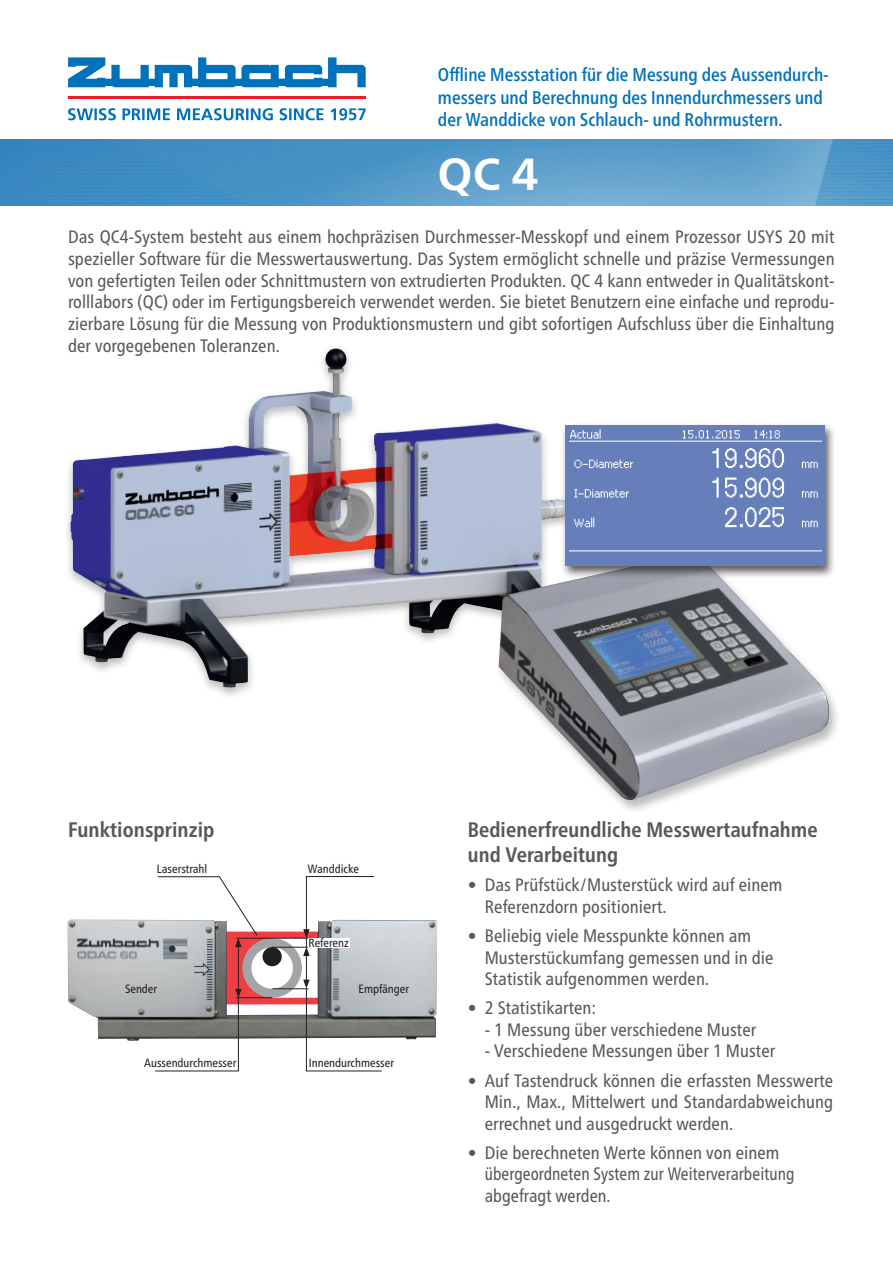
<style>
.page{position:relative;width:893px;height:1263px;background:#fff}
.page>*{position:absolute;margin:0;border:0;box-sizing:border-box;transform-origin:0 0}
.t1{font:700 45px "Frutiger Neue LTW1 G";color:#fff}
.t2{font:700 condensed 21px/25.2px "Frutiger Neue LTW1 G";letter-spacing:.005em;color:#57585a}
.t3{font:500 condensed 18.45px/22.2px "Frutiger Neue LTW1 G";color:#0072bc}
.t4{font:condensed 18px/21.6px "Frutiger Neue LTW1 G";letter-spacing:.005em;color:#57585a}
.t5{font:condensed 12px "Frutiger Neue LTW1 G";color:#231f20}
</style>
<div class="page">
<img style="left:0;top:140px;width:893px;height:66px">
<svg style="left:68px;top:108px;width:298px;height:12px"></svg>
<svg style="left:68px;top:57px;width:298px;height:30px"></svg>
<hr style="left:68px;top:96px;width:298px;height:3px;background:#ee1d23">
<img style="left:71px;top:348px;width:489px;height:340px">
<div style="left:495px;top:552px;width:346px;height:262px;background:#231f20;opacity:.3"></div>
<img style="left:499px;top:554px;width:330px;height:246px">
<img style="left:68px;top:920px;width:369px;height:121px">
<div style="left:560px;top:422px;width:276px;height:157px;background:#231f20;opacity:.75"></div>
<div style="left:566px;top:425px;width:259px;height:140px;background:#667fba"></div>
<img style="left:569px;top:429px;width:252px;height:123px">
<svg style="left:155px;top:876px;width:227px;height:195px"></svg>
<div style="left:308px;top:938px;width:42px;height:9px;background:#fff"></div>
<p class="t3" style="left:438px;top:62px;width:392px">Offline Messstation für die Messung des Aussendurch&shy;messers und Berechnung des Innendurchmessers und der Wanddicke von Schlauch- und Rohrmustern.</p>
<h1 class="t1" style="left:438px;top:142px;width:103px">QC 4</h1>
<p class="t4" style="left:68px;top:225px;width:768px;text-align:justify">Das QC4-System besteht aus einem hochpräzisen Durchmesser-Messkopf und einem Prozessor USYS 20 mit spezieller Software für die Messwertauswertung. Das System ermöglicht schnelle und präzise Vermessungen von gefertigten Teilen oder Schnittmustern von extrudierten Produkten. QC 4 kann entweder in Qualitätskont&shy;rolllabors (QC) oder im Fertigungsbereich verwendet werden. Sie bietet Benutzern eine einfache und reprodu&shy;zierbare Lösung für die Messung von Produktionsmustern und gibt sofortigen Aufschluss über die Einhaltung der vorgegebenen Toleranzen.</p>
<p class="t2" style="left:68px;top:815px;width:148px">Funktionsprinzip</p>
<p class="t5" style="left:157px;top:859px;width:52px">Laserstrahl</p>
<p class="t5" style="left:125px;top:980px;width:34px">Sender</p>
<p class="t5" style="left:308px;top:859px;width:53px">Wanddicke</p>
<p class="t5" style="left:308px;top:934px;width:42px">Referenz</p>
<p class="t5" style="left:359px;top:979px;width:52px">Empfänger</p>
<p class="t5" style="left:144px;top:1054px;width:94px">Aussendurchmesser</p>
<p class="t5" style="left:309px;top:1054px;width:87px">Innendurchmesser</p>
<p class="t2" style="left:468px;top:815px;width:351px">Bedienerfreundliche Messwertaufnahme und Verarbeitung</p>
<p class="t4" style="left:485px;top:873px;width:299px;text-indent:-17px">• Das Prüfstück/Musterstück wird auf einem<br>Referenzdorn positioniert.</p>
<p class="t4" style="left:485px;top:923px;width:290px;text-indent:-17px">• Beliebig viele Messpunkte können am<br>Musterstückumfang gemessen und in die<br>Statistik aufgenommen werden.</p>
<p class="t4" style="left:468px;top:996px;width:130px">• 2 Statistikarten:</p>
<p class="t4" style="left:485px;top:1017px;width:273px">- 1 Messung über verschiedene Muster</p>
<p class="t4" style="left:485px;top:1039px;width:292px">- Verschiedene Messungen über 1 Muster</p>
<p class="t4" style="left:485px;top:1068px;width:350px;text-align:justify;text-indent:-17px">• Auf Tastendruck können die erfassten Messwerte Min., Max., Mittelwert und Standardabweichung errechnet und ausgedruckt werden.</p>
<p class="t4" style="left:485px;top:1140px;width:311px;text-indent:-17px">• Die berechneten Werte können von einem übergeordneten System zur Weiterverarbeitung abgefragt werden.</p>
</div>
